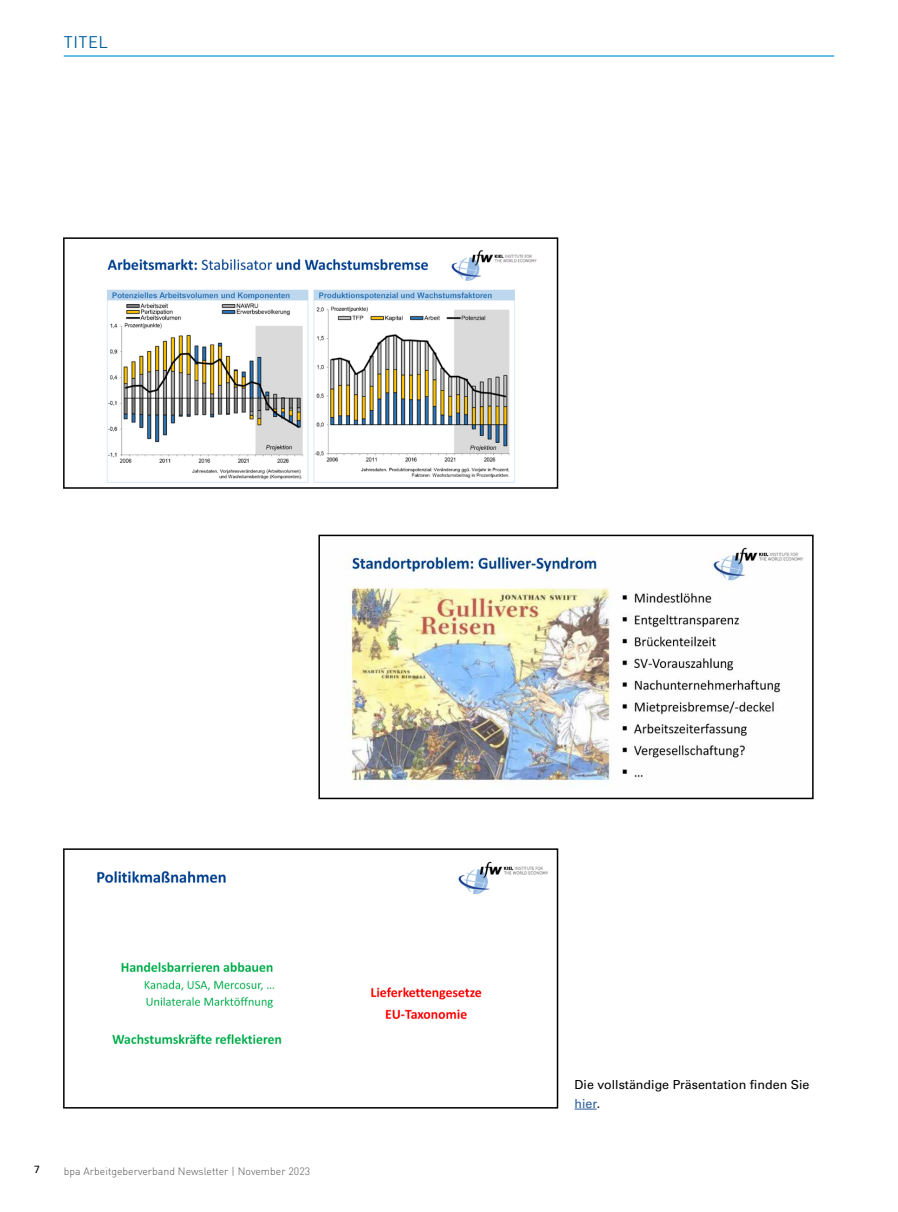
<style>
.page{position:relative;width:898px;height:1212px;background:#fff}
.page>*{position:absolute;margin:0;border:0;box-sizing:border-box;transform-origin:0 0}
.t1{font:16.5px "DIN";letter-spacing:.03em;color:#00609c}
.t2{font:12.45px/19px "Univers LT Std";color:#000}
.t3{font:300 10.5px "DIN";color:#575756}
.t4{font:10.5px "Univers LT Std";color:#000}
.s1{color:#275b9b}
</style>
<div class="page">
<hr style="left:64px;top:55px;width:769px;height:2px;background:#63b9e9">
<img style="left:107px;top:250px;width:430px;height:233px">
<div style="left:63px;top:237px;width:495px;height:252px;border:2px solid #000"></div>
<img style="left:345px;top:547px;width:458px;height:240px">
<div style="left:318px;top:535px;width:495px;height:264px;border:2px solid #000"></div>
<img style="left:97px;top:861px;width:451px;height:184px">
<div style="left:63px;top:848px;width:495px;height:260px;border:2px solid #000"></div>
<svg style="left:574px;top:1109px;width:22px;height:1px"></svg>
<h1 class="t1" style="left:64px;top:32px;width:46px">TITEL</h1>
<p class="t4" style="left:34px;top:1163px;width:7px">7</p>
<p class="t3" style="left:64px;top:1165px;width:248px">bpa Arbeitgeberverband Newsletter | November 2023</p>
<p class="t2" style="left:574px;top:1075px;width:236px">Die vollständige Präsentation finden Sie <span class="s1">hier</span>.</p>
</div>
